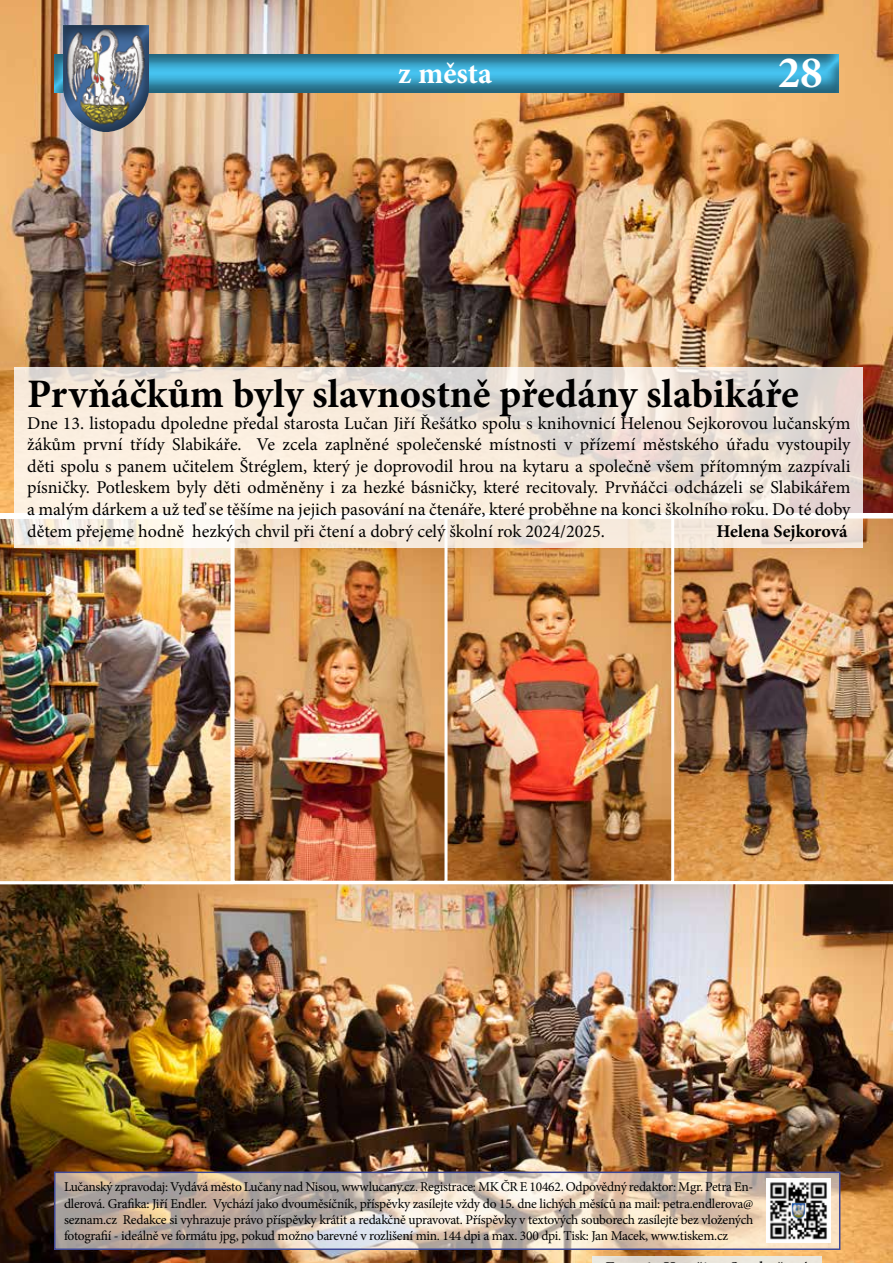
<style>
.page{position:relative;width:893px;height:1263px;background:#fff}
.page>*{position:absolute;margin:0;border:0;box-sizing:border-box;transform-origin:0 0}
.t1{font:700 45px "Minion Pro";color:#fff}
.t2{font:700 40.5px "Minion Pro";color:#000}
.t3{font:700 30px "Minion Pro";color:#fff}
.t4{font:18px/21.6px "Minion Pro";color:#000;text-align:justify}
.t5{font:700 18px "Minion Pro";color:#000}
.t6{font:13.5px/16.2px "Minion Pro";letter-spacing:-.02em;color:#000;text-align:justify}
</style>
<div class="page">
<img style="left:0;top:0;width:893px;height:513px">
<img style="left:674px;top:518px;width:219px;height:363px">
<img style="left:447px;top:547px;width:223px;height:333px">
<img style="left:0;top:884px;width:893px;height:379px">
<img style="left:236px;top:547px;width:207px;height:333px">
<div style="left:232px;top:516px;width:215px;height:368px;border:3px solid #fff"></div>
<img style="left:0;top:519px;width:234px;height:365px">
<svg style="left:57px;top:1174px;width:780px;height:73px;background:#cfc1b3"></svg>
<div style="left:54px;top:1171px;width:786px;height:79px;border:2px solid #3e4898"></div>
<img style="left:766px;top:1178px;width:64px;height:65px">
<svg style="left:592px;top:1256px;width:230px;height:7px;background:#e6e1d8"></svg>
<svg style="left:14px;top:367px;width:849px;height:180px;background:#f2e7dc"></svg>
<div style="left:52px;top:48px;width:788px;height:46px;background:#000;opacity:.5"></div>
<div style="left:63px;top:25px;width:88px;height:108px;background:#000;opacity:.5"></div>
<h3 class="t3" style="left:398px;top:52px;width:95px">z města</h3>
<h1 class="t1" style="left:778px;top:41px;width:46px">28</h1>
<h2 class="t2" style="left:27px;top:366px;width:773px">Prvňáčkům byly slavnostně předány slabikáře</h2>
<p class="t4" style="left:27px;top:412px;width:825px">Dne 13. listopadu dpoledne předal starosta Lučan Jiří Řešátko spolu s knihovnicí Helenou Sejkorovou lučanským žákům první třídy Slabikáře. Ve zcela zaplněné společenské místnosti v přízemí městského úřadu vystoupily děti spolu s panem učitelem Štréglem, který je doprovodil hrou na kytaru a společně všem přítomným zazpívali písničky. Potleskem byly děti odměněny i za hezké básničky, které recitovaly. Prvňáčci odcházeli se Slabikářem a malým dárkem a už teď se těšíme na jejich pasování na čtenáře, které proběhne na konci školního roku. Do té doby dětem přejeme hodně hezkých chvil při čtení a dobrý celý školní rok 2024/2025.</p>
<p class="t5" style="left:716px;top:518px;width:133px">Helena Sejkorová</p>
<p class="t6" style="left:64px;top:1179px;width:691px">Lučanský zpravodaj: Vydává město Lučany nad Nisou, wwwlucany.cz. Registrace: MK ČR E 10462. Odpovědný redaktor: Mgr. Petra En&shy;dlerová. Grafika: Jiří Endler. Vychází jako dvouměsíčník, příspěvky zasílejte vždy do 15. dne lichých měsíců na mail: petra.endlerova@ seznam.cz Redakce si vyhrazuje právo příspěvky krátit a redakčně upravovat. Příspěvky v textových souborech zasílejte bez vložených fotografií - ideálně ve formátu jpg, pokud možno barevné v rozlišení min. 144 dpi a max. 300 dpi. Tisk: Jan Macek, www.tiskem.cz</p>
</div>
